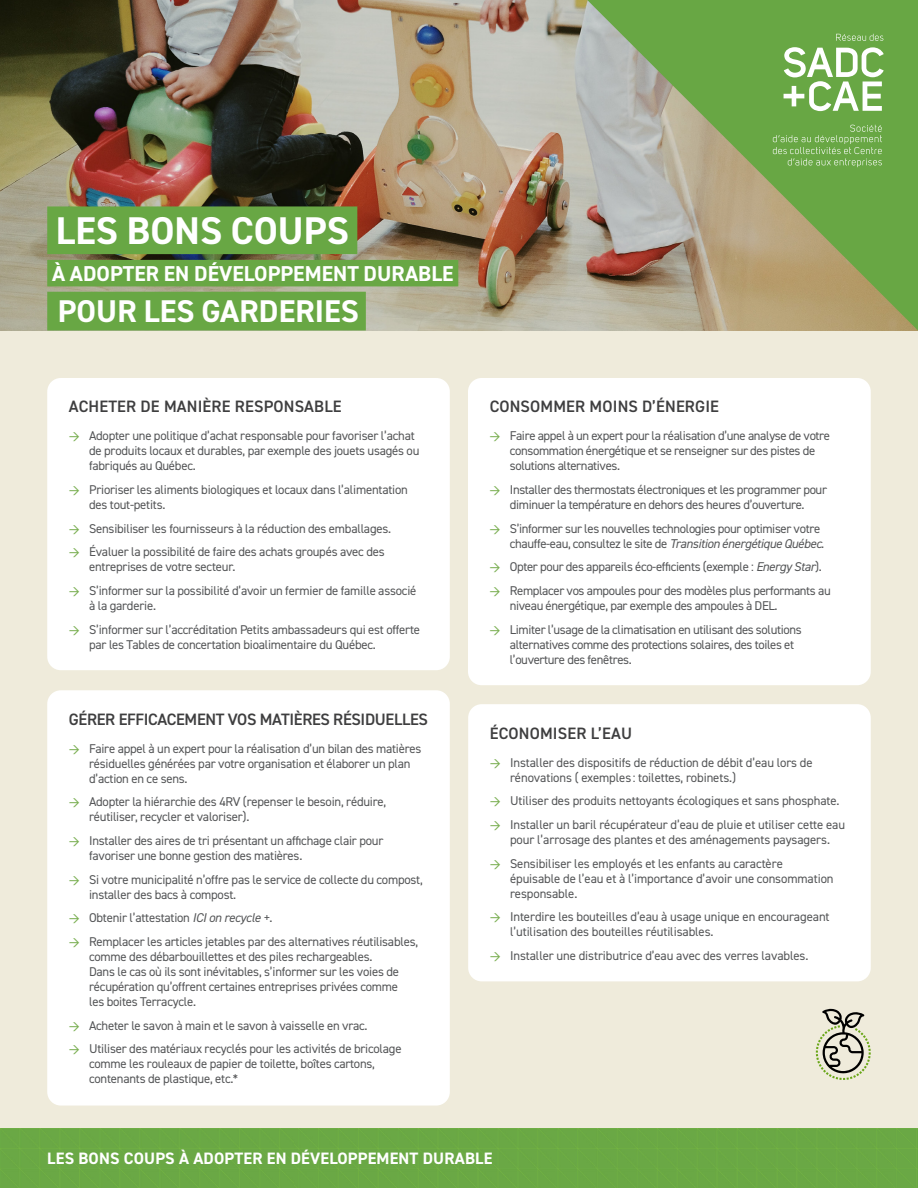
<style>
.page{position:relative;width:918px;height:1188px;background:#fff}
.page>*{position:absolute;margin:0;border:0;box-sizing:border-box;transform-origin:0 0}
.Petit_titre_souligné{font:700 38.7px "DIN2014";color:#fff}
.Petit_titre_souligné-2{font:700 31.5px "DIN2014";color:#fff}
.Petit_titre_souligné-3{font:700 21.6px "DIN2014";letter-spacing:.005em;color:#fff}
.Sous-titre{font:600 16.5px "DIN2014";letter-spacing:.01em;color:#3e3e3f}
.Sous-titre-2{font:700 16.5px "DIN2014";letter-spacing:.01em;color:#fff}
.Sous-titre-3{font:600 16.5px "DIN2014";letter-spacing:-.02em;color:#3e3e3f}
.t1{font:12.75px/15px "DIN2014";letter-spacing:-.02em;color:#545557}
.s1{color:#79ae51}
.s2{font-style:italic}
</style>
<div class="page">
<div style="left:0;top:331px;width:918px;height:857px;background:#efebdb"></div>
<img style="left:0;top:0;width:587px;height:331px">
<svg style="left:587px;top:0;width:331px;height:331px;background:#92a66d"></svg>
<svg style="left:836px;top:34px;width:47px;height:7px"></svg>
<svg style="left:773px;top:124px;width:109px;height:43px;background:#77af56"></svg>
<svg style="left:784px;top:47px;width:100px;height:64px"></svg>
<div style="left:468px;top:378px;width:403px;height:307px;background:#fff;border-radius:14px"></div>
<div style="left:47px;top:690px;width:403px;height:416px;background:#fff;border-radius:14px"></div>
<div style="left:47px;top:378px;width:403px;height:292px;background:#fff;border-radius:14px"></div>
<div style="left:468px;top:704px;width:403px;height:277px;background:#fff;border-radius:14px"></div>
<div style="left:0;top:1128px;width:294px;height:60px;background:#6aa845"></div>
<div style="left:294px;top:1128px;width:301px;height:60px;background:#6aa845"></div>
<div style="left:595px;top:1128px;width:299px;height:60px;background:#6aa845"></div>
<img style="left:894px;top:1128px;width:24px;height:60px">
<div style="left:47px;top:206px;width:310px;height:48px;background:#68a744"></div>
<div style="left:47px;top:260px;width:411px;height:26px;background:#68a744"></div>
<svg style="left:816px;top:1009px;width:55px;height:71px"></svg>
<div style="left:47px;top:292px;width:319px;height:38px;background:#68a744"></div>
<p class="Petit_titre_souligné" style="left:56px;top:205px;width:295px">LES BONS COUPS</p>
<p class="Petit_titre_souligné-3" style="left:52px;top:259px;width:403px">À ADOPTER EN DÉVELOPPEMENT DURABLE</p>
<p class="Petit_titre_souligné-2" style="left:58px;top:290px;width:303px">POUR LES GARDERIES</p>
<p class="Sous-titre" style="left:69px;top:396px;width:274px">ACHETER DE MANIÈRE RESPONSABLE</p>
<p class="t1" style="left:89px;top:428px;width:332px;text-indent:-20px"><span class="s1">→</span> Adopter une politique d’achat responsable pour favoriser l’achat de produits locaux et durables, par exemple des jouets usagés ou fabriqués au Québec.</p>
<p class="t1" style="left:89px;top:482px;width:320px;text-indent:-20px"><span class="s1">→</span> Prioriser les aliments biologiques et locaux dans l’alimentation des tout-petits.</p>
<p class="t1" style="left:69px;top:521px;width:324px"><span class="s1">→</span> Sensibiliser les fournisseurs à la réduction des emballages.</p>
<p class="t1" style="left:89px;top:544px;width:297px;text-indent:-20px"><span class="s1">→</span> Évaluer la possibilité de faire des achats groupés avec des entreprises de votre secteur.</p>
<p class="t1" style="left:89px;top:583px;width:329px;text-indent:-20px"><span class="s1">→</span> S’informer sur la possibilité d’avoir un fermier de famille associé à la garderie.</p>
<p class="t1" style="left:89px;top:621px;width:332px;text-indent:-20px"><span class="s1">→</span> S’informer sur l’accréditation Petits ambassadeurs qui est offerte par les Tables de concertation bioalimentaire du Québec.</p>
<p class="Sous-titre-3" style="left:69px;top:708px;width:360px">GÉRER EFFICACEMENT VOS MATIÈRES RÉSIDUELLES</p>
<p class="t1" style="left:89px;top:741px;width:334px;text-indent:-20px"><span class="s1">→</span> Faire appel à un expert pour la réalisation d’un bilan des matières résiduelles générées par votre organisation et élaborer un plan d’action en ce sens.</p>
<p class="t1" style="left:89px;top:794px;width:299px;text-indent:-20px"><span class="s1">→</span> Adopter la hiérarchie des 4RV (repenser le besoin, réduire, réutiliser, recycler et valoriser).</p>
<p class="t1" style="left:89px;top:833px;width:296px;text-indent:-20px"><span class="s1">→</span> Installer des aires de tri présentant un affichage clair pour favoriser une bonne gestion des matières.</p>
<p class="t1" style="left:89px;top:872px;width:335px;text-indent:-20px"><span class="s1">→</span> Si votre municipalité n’offre pas le service de collecte du compost, installer des bacs à compost.</p>
<p class="t1" style="left:69px;top:910px;width:205px"><span class="s1">→</span> Obtenir l’attestation <span class="s2">ICI on recycle +</span>.</p>
<p class="t1" style="left:89px;top:934px;width:331px;text-indent:-20px"><span class="s1">→</span> Remplacer les articles jetables par des alternatives réutilisables, comme des débarbouillettes et des piles rechargeables.<br>Dans le cas où ils sont inévitables, s’informer sur les voies de récupération qu’offrent certaines entreprises privées comme<br>les boites Terracycle.</p>
<p class="t1" style="left:69px;top:1017px;width:300px"><span class="s1">→</span> Acheter le savon à main et le savon à vaisselle en vrac.</p>
<p class="t1" style="left:89px;top:1041px;width:314px;text-indent:-20px"><span class="s1">→</span> Utiliser des matériaux recyclés pour les activités de bricolage comme les rouleaux de papier de toilette, boîtes cartons, contenants de plastique, etc.*</p>
<p class="Sous-titre" style="left:490px;top:396px;width:231px">CONSOMMER MOINS D’ÉNERGIE</p>
<p class="t1" style="left:510px;top:428px;width:322px;text-indent:-20px"><span class="s1">→</span> Faire appel à un expert pour la réalisation d’une analyse de votre consommation énergétique et se renseigner sur des pistes de solutions alternatives.</p>
<p class="t1" style="left:490px;top:482px;width:339px;text-align:center"><span class="s1">→</span> Installer des thermostats électroniques et les programmer pour diminuer la température en dehors des heures d’ouverture.</p>
<p class="t1" style="left:510px;top:521px;width:316px;text-indent:-20px"><span class="s1">→</span> S’informer sur les nouvelles technologies pour optimiser votre chauffe-eau, consultez le site de <span class="s2">Transition énergétique Québec</span>.</p>
<p class="t1" style="left:490px;top:559px;width:334px"><span class="s1">→</span> Opter pour des appareils éco-efficients (exemple : <span class="s2">Energy Star</span>).</p>
<p class="t1" style="left:510px;top:583px;width:322px;text-indent:-20px"><span class="s1">→</span> Remplacer vos ampoules pour des modèles plus performants au niveau énergétique, par exemple des ampoules à DEL.</p>
<p class="t1" style="left:510px;top:621px;width:293px;text-indent:-20px"><span class="s1">→</span> Limiter l’usage de la climatisation en utilisant des solutions alternatives comme des protections solaires, des toiles et l’ouverture des fenêtres.</p>
<p class="Sous-titre" style="left:490px;top:722px;width:144px">ÉCONOMISER L’EAU</p>
<p class="t1" style="left:510px;top:754px;width:304px;text-indent:-20px"><span class="s1">→</span> Installer des dispositifs de réduction de débit d’eau lors de rénovations ( exemples: toilettes, robinets.)</p>
<p class="t1" style="left:490px;top:793px;width:351px"><span class="s1">→</span> Utiliser des produits nettoyants écologiques et sans phosphate.</p>
<p class="t1" style="left:490px;top:817px;width:357px;text-align:center"><span class="s1">→</span> Installer un baril récupérateur d’eau de pluie et utiliser cette eau pour l’arrosage des plantes et des aménagements paysagers.</p>
<p class="t1" style="left:510px;top:855px;width:325px;text-indent:-20px"><span class="s1">→</span> Sensibiliser les employés et les enfants au caractère épuisable de l’eau et à l’importance d’avoir une consommation responsable.</p>
<p class="t1" style="left:510px;top:909px;width:321px;text-indent:-20px"><span class="s1">→</span> Interdire les bouteilles d’eau à usage unique en encourageant l’utilisation des bouteilles réutilisables.</p>
<p class="t1" style="left:490px;top:948px;width:320px"><span class="s1">→</span> Installer une distributrice d’eau avec des verres lavables.</p>
<p class="Sous-titre-2" style="left:47px;top:1148px;width:447px">LES BONS COUPS À ADOPTER EN DÉVELOPPEMENT DURABLE</p>
</div>
